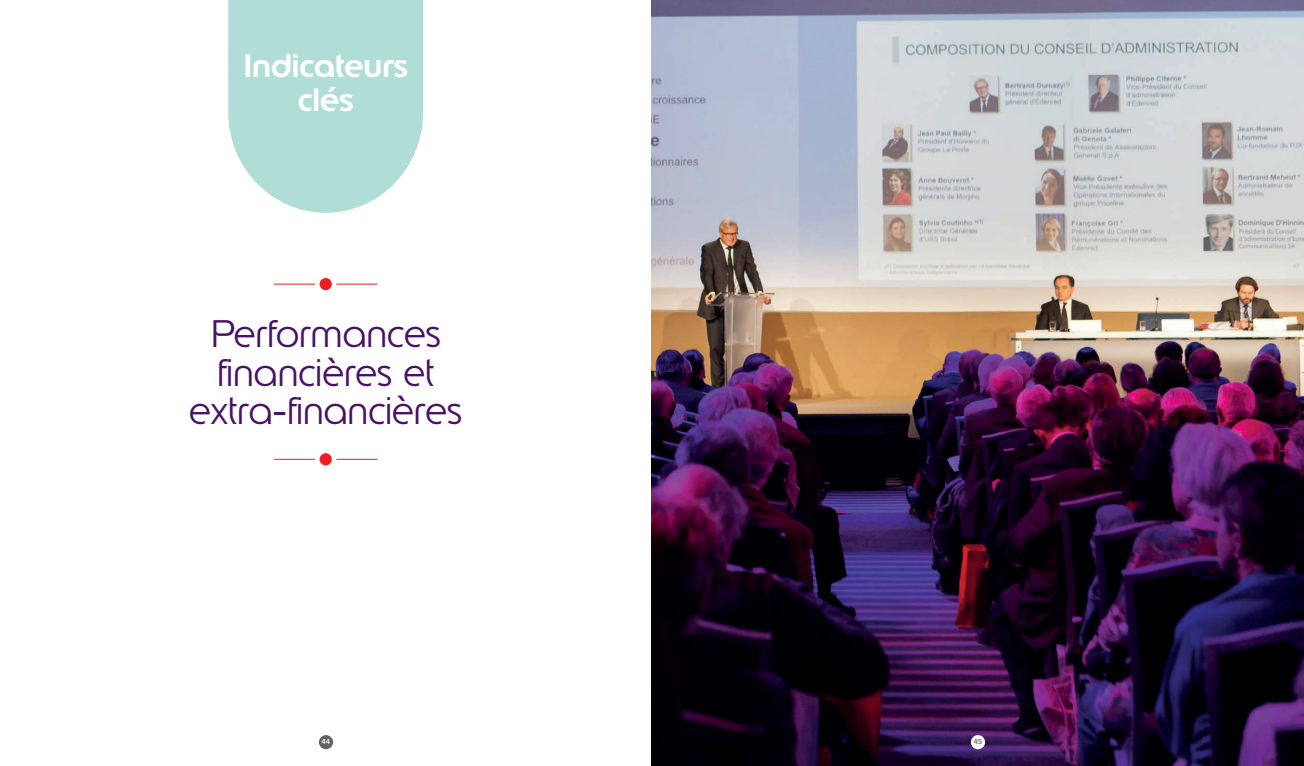
<style>
.page{position:relative;width:1304px;height:766px;background:#fff}
.page>*{position:absolute;margin:0;border:0;box-sizing:border-box;transform-origin:0 0}
.t1{font:300 38px/38.5px "Edenred";color:#481264;text-align:center}
.t2{font:500 32px/34px "Edenred";color:#fff;text-align:center}
.t3{font:7px "Edenred";color:#636366}
.t4{font:7px "Edenred";color:#fff}
</style>
<div class="page">
<img style="left:652px;top:0;width:652px;height:765px">
<div style="left:971px;top:734px;width:14px;height:15px;background:#fff;border-radius:50%"></div>
<svg style="left:228px;top:0;width:195px;height:213px;background:#b8e1da"></svg>
<hr style="left:274px;top:458px;width:41px;height:1px;background:#ee1d23">
<hr style="left:337px;top:458px;width:40px;height:1px;background:#ee1d23">
<div style="left:320px;top:453px;width:12px;height:12px;background:#ee1d23;border-radius:50%"></div>
<hr style="left:274px;top:283px;width:41px;height:1px;background:#ee1d23">
<hr style="left:337px;top:283px;width:40px;height:1px;background:#ee1d23">
<div style="left:320px;top:278px;width:12px;height:12px;background:#ee1d23;border-radius:50%"></div>
<div style="left:319px;top:734px;width:14px;height:15px;background:#636366;border-radius:50%"></div>
<p class="t2" style="left:243px;top:48px;width:166px">Indicateurs clés</p>
<p class="t1" style="left:189px;top:314px;width:274px">Performances financières et extra-financières</p>
<p class="t4" style="left:322px;top:737px;width:10px">44</p>
<p class="t3" style="left:974px;top:737px;width:10px">45</p>
</div>
